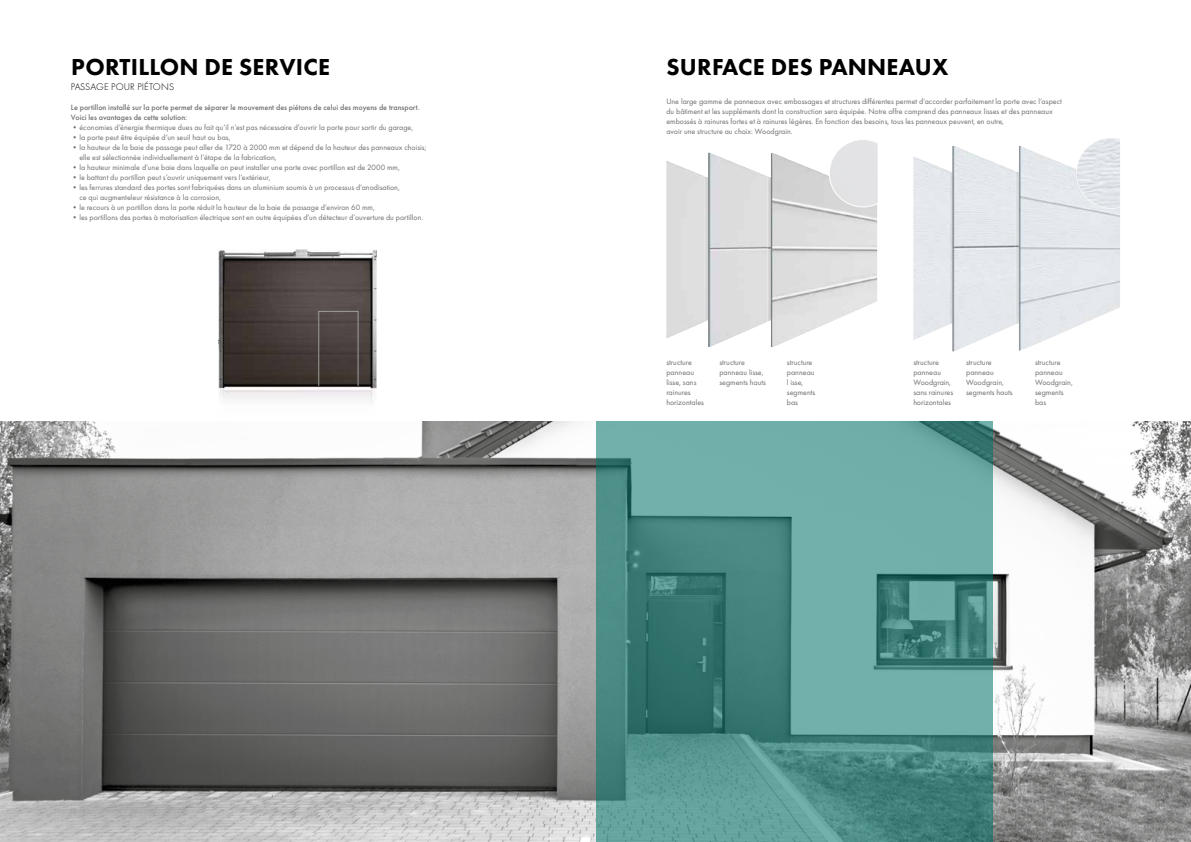
<style>
.page{position:relative;width:1191px;height:842px;background:#fff}
.page>*{position:absolute;margin:0;border:0;box-sizing:border-box;transform-origin:0 0}
.t1{font:800 24px "Futura PT";letter-spacing:.01em;color:#000}
.t2{font:300 10px "Futura PT";letter-spacing:.01em;color:#000}
.t3{font:8px/10px "Futura PT";color:#706f6f}
.t4{font:500 8px/10px "Futura PT";color:#706f6f}
</style>
<div class="page">
<img style="left:218px;top:249px;width:159px;height:152px">
<img style="left:320px;top:313px;width:36px;height:71px">
<div style="left:318px;top:311px;width:40px;height:75px;border:1px solid #9d9d9c"></div>
<img style="left:913px;top:157px;width:35px;height:183px">
<img style="left:948px;top:171px;width:4px;height:153px">
<img style="left:952px;top:146px;width:51px;height:205px">
<img style="left:1015px;top:302px;width:3px;height:23px">
<img style="left:1018px;top:146px;width:66px;height:205px">
<svg style="left:1075px;top:146px;width:45px;height:63px"></svg>
<img style="left:1076px;top:138px;width:44px;height:70px">
<img style="left:666px;top:161px;width:39px;height:177px">
<img style="left:705px;top:177px;width:3px;height:145px">
<img style="left:708px;top:153px;width:44px;height:194px">
<img style="left:767px;top:304px;width:4px;height:18px">
<img style="left:771px;top:153px;width:50px;height:194px">
<svg style="left:829px;top:140px;width:48px;height:68px;background:#e4e4e6"></svg>
<img style="left:0;top:421px;width:1191px;height:421px">
<svg style="left:595px;top:421px;width:397px;height:421px;background:#559790"></svg>
<h1 class="t1" style="left:71px;top:52px;width:261px">PORTILLON DE SERVICE</h1>
<p class="t4" style="left:71px;top:102px;width:350px">Le portillon installé sur la porte permet de séparer le mouvement des piétons de celui des moyens de transport.<br>Voici les avantages de cette solution:</p>
<p class="t3" style="left:71px;top:122px;width:344px">•économies d’énergie thermique dues au fait qu’il n’est pas nécessaire d’ouvrir la porte pour sortir du garage,</p>
<p class="t3" style="left:71px;top:132px;width:161px">•la porte peut être équipée d’un seuil haut ou bas,</p>
<p class="t3" style="left:79px;top:142px;width:348px;text-indent:-9px">•la hauteur de la baie de passage peut aller de 1720 à 2000 mm et dépend de la hauteur des panneaux choisis; elle est sélectionnée individuellement à l’étape de la fabrication,</p>
<p class="t3" style="left:71px;top:162px;width:330px">•la hauteur minimale d’une baie dans laquelle on peut installer une porte avec portillon est de 2000 mm,</p>
<p class="t3" style="left:71px;top:172px;width:201px">•le battant du portillon peut s’ouvrir uniquement vers l’extérieur,</p>
<p class="t3" style="left:79px;top:182px;width:322px;text-indent:-9px">•les ferrures standard des portes sont fabriquées dans un aluminium soumis à un processus d’anodisation, ce qui augmenteleur résistance à la corrosion,</p>
<p class="t3" style="left:71px;top:202px;width:305px">•le recours à un portillon dans la porte réduit la hauteur de la baie de passage d’environ 60 mm,</p>
<p class="t3" style="left:71px;top:212px;width:354px">•les portillons des portes à motorisation électrique sont en outre équipées d’un détecteur d’ouverture du portillon.</p>
<p class="t2" style="left:71px;top:81px;width:105px">PASSAGE POUR PIÉTONS</p>
<h1 class="t1" style="left:666px;top:52px;width:283px">SURFACE DES PANNEAUX</h1>
<p class="t3" style="left:666px;top:96px;width:397px">Une large gamme de panneaux avec embossages et structures différentes permet d’accorder parfaitement la porte avec l’aspect du bâtiment et les suppléments dont la construction sera équipée. Notre offre comprend des panneaux lisses et des panneaux embossés à rainures fortes et à rainures légères. En fonction des besoins, tous les panneaux peuvent, en outre,<br>avoir une structure au choix: Woodgrain.</p>
<p class="t3" style="left:666px;top:357px;width:39px">structure panneau lisse, sans rainures horizontales</p>
<p class="t3" style="left:719px;top:357px;width:48px">structure panneau lisse, segments hauts</p>
<p class="t3" style="left:787px;top:357px;width:30px">structure panneau l isse, segments bas</p>
<p class="t3" style="left:913px;top:357px;width:41px">structure panneau<br>Woodgrain, sans rainures horizontales</p>
<p class="t3" style="left:966px;top:357px;width:48px">structure panneau<br>Woodgrain, segments hauts</p>
<p class="t3" style="left:1035px;top:357px;width:39px">structure panneau<br>Woodgrain, segments bas</p>
</div>
